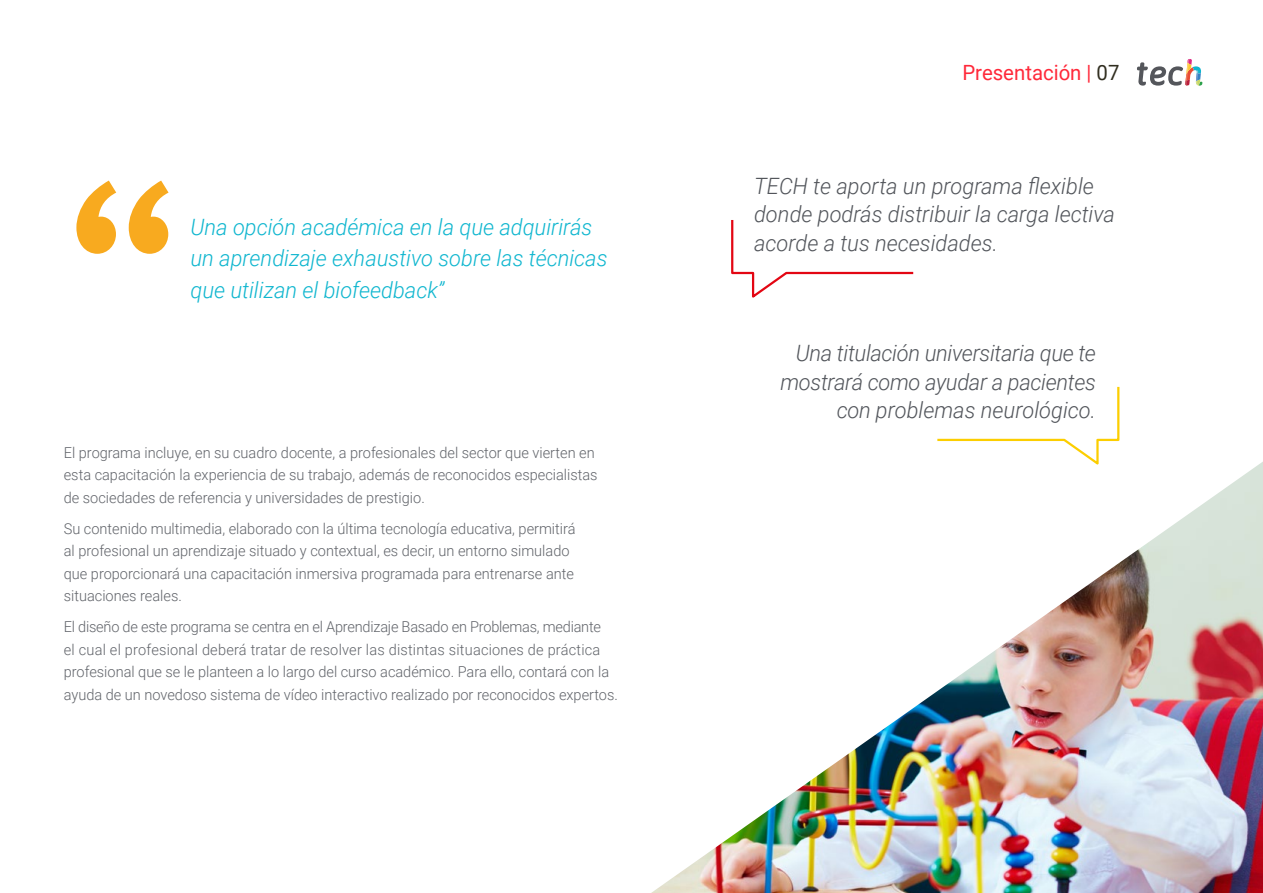
<style>
.page{position:relative;width:1263px;height:893px;background:#fff}
.page>*{position:absolute;margin:0;border:0;box-sizing:border-box;transform-origin:0 0}
.t1{font:italic 300 22.5px/28.5px "Roboto";color:#52555b}
.t2{font:italic 300 22.5px/31.5px "Roboto";color:#0fb6cf}
.t3{font:21px "Roboto";color:#ff293a}
.t4{font:300 15px/22.5px "Roboto";color:#61646a}
.s1{color:#312e20}
</style>
<div class="page">
<svg style="left:76px;top:181px;width:93px;height:73px"></svg>
<img style="left:651px;top:462px;width:612px;height:431px">
<svg style="left:731px;top:220px;width:183px;height:78px"></svg>
<svg style="left:1137px;top:59px;width:65px;height:27px"></svg>
<svg style="left:935px;top:386px;width:185px;height:82px"></svg>
<h1 class="t2" style="left:191px;top:210px;width:418px">Una opción académica en la que adquirirás un aprendizaje exhaustivo sobre las técnicas que utilizan el biofeedback”</h1>
<p class="t4" style="left:64px;top:441px;width:535px">El programa incluye, en su cuadro docente, a profesionales del sector que vierten en esta capacitación la experiencia de su trabajo, además de reconocidos especialistas de sociedades de referencia y universidades de prestigio.</p>
<p class="t4" style="left:64px;top:517px;width:513px">Su contenido multimedia, elaborado con la última tecnología educativa, permitirá al profesional un aprendizaje situado y contextual, es decir, un entorno simulado que proporcionará una capacitación inmersiva programada para entrenarse ante situaciones reales.</p>
<p class="t4" style="left:64px;top:615px;width:556px">El diseño de este programa se centra en el Aprendizaje Basado en Problemas, mediante<br>el cual el profesional deberá tratar de resolver las distintas situaciones de práctica profesional que se le planteen a lo largo del curso académico. Para ello, contará con la ayuda de un novedoso sistema de vídeo interactivo realizado por reconocidos expertos.</p>
<h2 class="t3" style="left:962px;top:57px;width:159px">Presentación | <span class="s1">07</span></h2>
<h1 class="t1" style="left:754px;top:171px;width:362px">TECH te aporta un programa flexible donde podrás distribuir la carga lectiva acorde a tus necesidades.</h1>
<h1 class="t1" style="left:780px;top:338px;width:317px;text-align:right">Una titulación universitaria que te mostrará como ayudar a pacientes con problemas neurológico.</h1>
</div>
